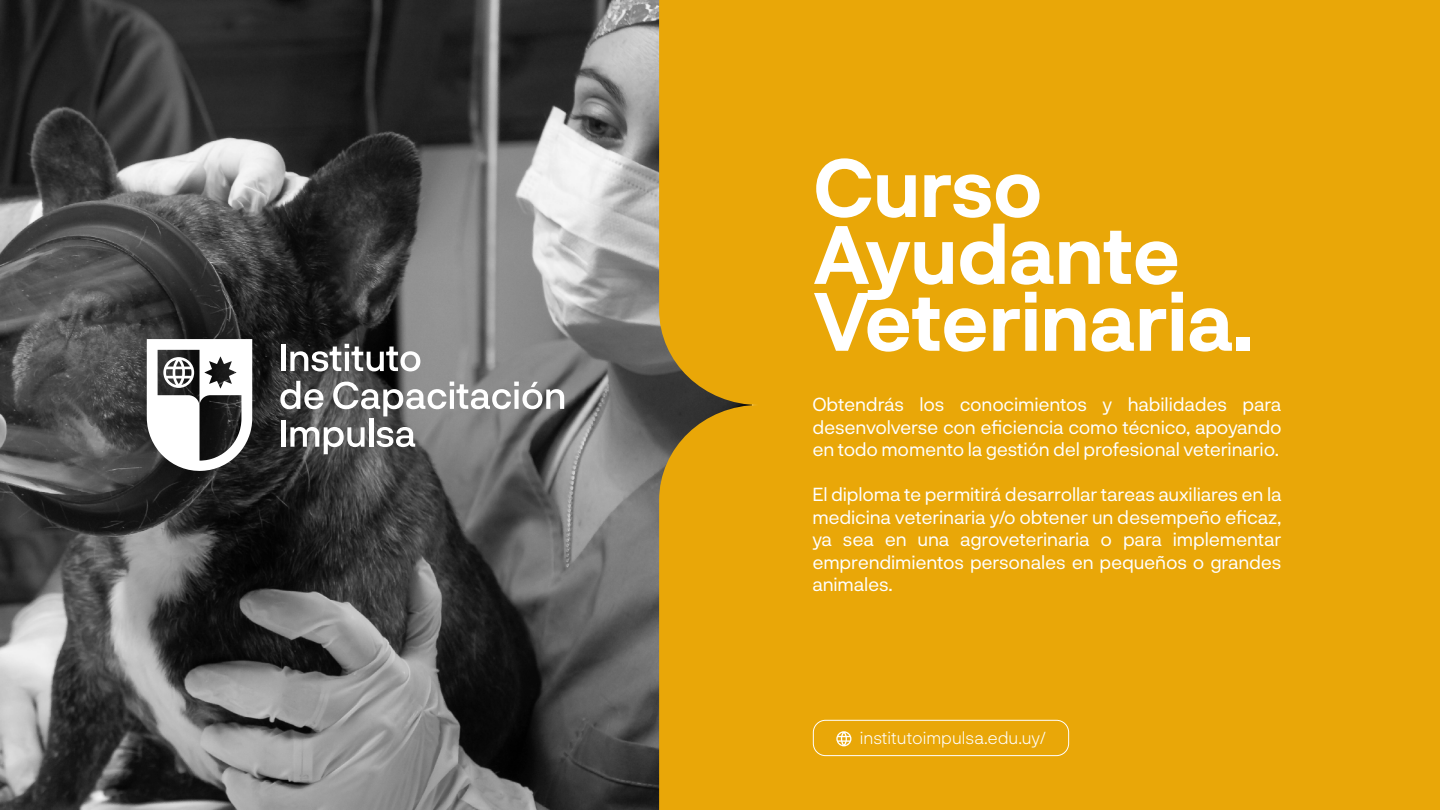
<style>
.page{position:relative;width:1440px;height:810px;background:#fff}
.page>*{position:absolute;margin:0;border:0;box-sizing:border-box;transform-origin:0 0}
.t1{font:700 80.32px/66.9px "Neurial Grotesk";letter-spacing:-.01em;color:#fff}
.t2{font:18.75px/22.5px "Neurial Grotesk";letter-spacing:-.01em;color:#fff;text-align:justify}
.t3{font:300 17.4px "Neurial Grotesk";color:#fff}
</style>
<div class="page">
<img style="left:0;top:0;width:659px;height:810px">
<div style="left:659px;top:0;width:781px;height:810px;background:#e9a708"></div>
<div style="left:281px;top:344px;width:5px;height:27px;background:#fff"></div>
<svg style="left:290px;top:344px;width:130px;height:27px"></svg>
<svg style="left:280px;top:381px;width:43px;height:28px"></svg>
<svg style="left:333px;top:382px;width:231px;height:34px"></svg>
<div style="left:281px;top:420px;width:5px;height:27px;background:#fff"></div>
<svg style="left:290px;top:427px;width:75px;height:27px"></svg>
<hr style="left:369px;top:419px;width:4px;height:28px;background:#fff">
<svg style="left:377px;top:427px;width:38px;height:20px"></svg>
<svg style="left:147px;top:339px;width:105px;height:133px"></svg>
<div style="left:813px;top:720px;width:256px;height:36px;border:1px solid #fff;border-radius:12px"></div>
<svg style="left:836px;top:731px;width:15px;height:15px"></svg>
<h1 class="t1" style="left:813px;top:162px;width:442px">Curso<br>Ayudante<br>Veterinaria.</h1>
<p class="t2" style="left:812px;top:394px;width:471px">Obtendrás los conocimientos y habilidades para desenvolverse con eficiencia como técnico, apoyando en todo momento la gestión del profesional veterinario.</p>
<p class="t2" style="left:812px;top:484px;width:471px">El diploma te permitirá desarrollar tareas auxiliares en la medicina veterinaria y/o obtener un desempeño eficaz, ya sea en una agroveterinaria o para implementar emprendimientos personales en pequeños o grandes animales.</p>
<p class="t3" style="left:860px;top:732px;width:187px">institutoimpulsa.edu.uy/</p>
</div>
